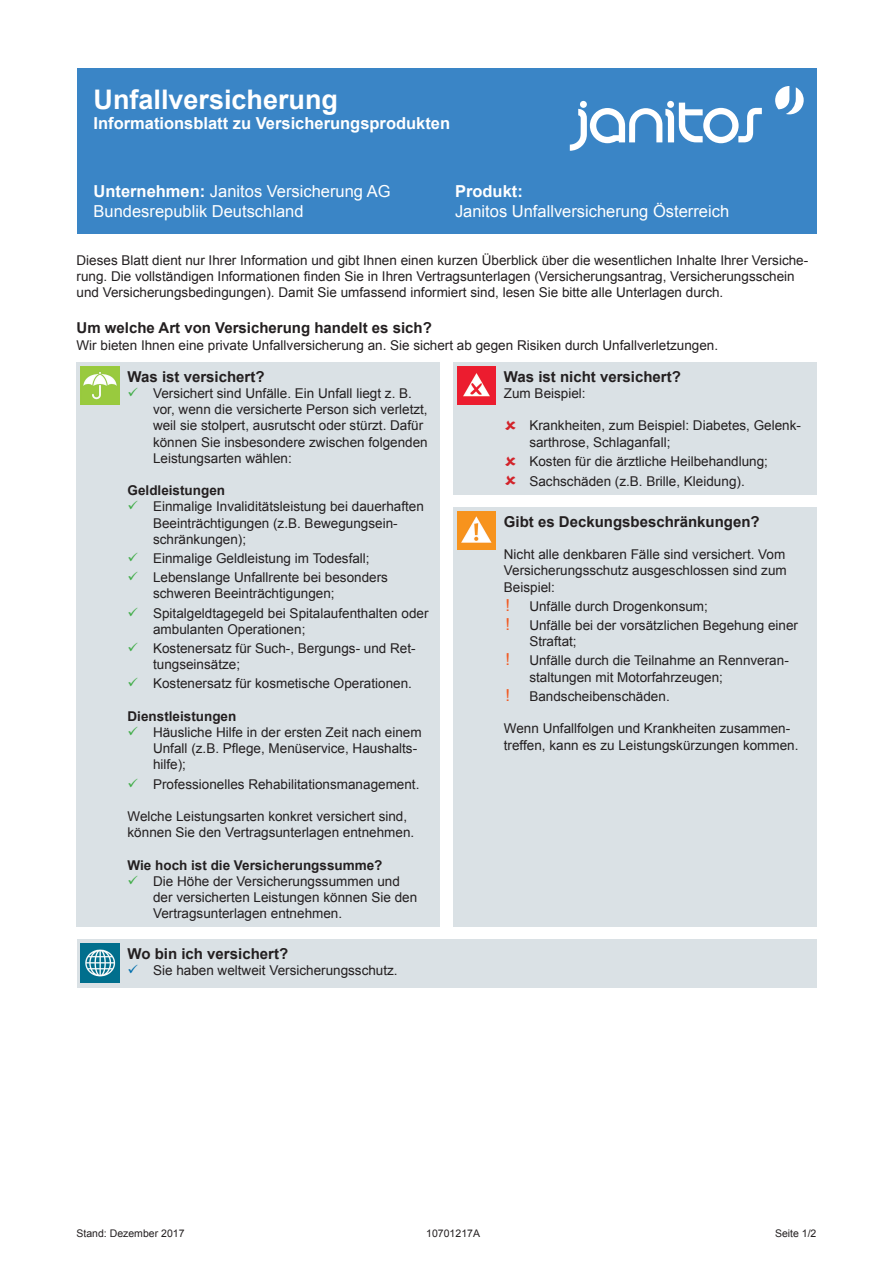
<style>
.page{position:relative;width:893px;height:1263px;background:#fff}
.page>*{position:absolute;margin:0;border:0;box-sizing:border-box;transform-origin:0 0}
.t1{font:700 27px "Arial";color:#fff}
.t2{font:16.5px "Arial";color:#fff}
.t3{font:700 16.5px "Arial";color:#fff}
.Ü2{font:700 15px "Arial";color:#231f20}
.Text{font:13.5px/16.2px "Arial";color:#231f20}
.Ü3{font:700 13.5px "Arial";color:#231f20}
.t4{font:10.5px "Arial";color:#231f20}
.s1{font-weight:700}
.s2{font-size:16.5px;color:#f15a22}
</style>
<div class="page">
<div style="left:77px;top:68px;width:739px;height:166px;background:#3a85c6"></div>
<div style="left:667px;top:101px;width:7px;height:7px;background:#fff;border-radius:50%"></div>
<div style="left:580px;top:101px;width:7px;height:7px;background:#fff;border-radius:50%"></div>
<svg style="left:775px;top:86px;width:29px;height:28px"></svg>
<svg style="left:570px;top:103px;width:192px;height:48px"></svg>
<div style="left:77px;top:939px;width:739px;height:48px;background:#dae1e5"></div>
<img style="left:81px;top:944px;width:38px;height:38px">
<div style="left:77px;top:362px;width:363px;height:565px;background:#dae1e5"></div>
<img style="left:81px;top:367px;width:38px;height:38px">
<div style="left:453px;top:362px;width:363px;height:133px;background:#dae1e5"></div>
<img style="left:457px;top:367px;width:38px;height:38px">
<div style="left:453px;top:507px;width:363px;height:420px;background:#dae1e5"></div>
<img style="left:457px;top:511px;width:38px;height:38px">
<p class="t1" style="left:94px;top:81px;width:246px">Unfallversicherung</p>
<p class="t3" style="left:94px;top:112px;width:358px">Informationsblatt zu Versicherungsprodukten</p>
<p class="t2" style="left:94px;top:181px;width:299px"><span class="s1">Unternehmen:</span> Janitos Versicherung AG</p>
<p class="t2" style="left:94px;top:200px;width:212px">Bundesrepublik Deutschland</p>
<p class="t3" style="left:455px;top:180px;width:69px">Produkt:</p>
<p class="t2" style="left:455px;top:200px;width:276px">Janitos Unfallversicherung Österreich</p>
<p class="Text" style="left:77px;top:252px;width:733px">Dieses Blatt dient nur Ihrer Information und gibt Ihnen einen kurzen Überblick über die wesentlichen Inhalte Ihrer Versiche&shy;rung. Die vollständigen Informationen finden Sie in Ihren Vertragsunterlagen (Versicherungsantrag, Versicherungsschein und Versicherungsbedingungen). Damit Sie umfassend informiert sind, lesen Sie bitte alle Unterlagen durch.</p>
<p class="Ü2" style="left:77px;top:318px;width:357px">Um welche Art von Versicherung handelt es sich?</p>
<p class="Text" style="left:77px;top:337px;width:643px">Wir bieten Ihnen eine private Unfallversicherung an. Sie sichert ab gegen Risiken durch Unfallverletzungen.</p>
<p class="Ü2" style="left:128px;top:366px;width:138px">Was ist versichert?</p>
<p class="Text" style="left:153px;top:385px;width:276px">Versichert sind Unfälle. Ein Unfall liegt z. B. vor, wenn die versicherte Person sich verletzt, weil sie stolpert, ausrutscht oder stürzt. Dafür können Sie insbesondere zwischen folgenden Leistungsarten wählen:</p>
<p class="Ü3" style="left:128px;top:481px;width:99px">Geldleistungen</p>
<p class="Text" style="left:153px;top:499px;width:272px">Einmalige Invaliditätsleistung bei dauerhaften<br>Beeinträchtigungen (z.B. Bewegungsein&shy;schränkungen);</p>
<p class="Text" style="left:153px;top:550px;width:218px">Einmalige Geldleistung im Todesfall;</p>
<p class="Text" style="left:153px;top:569px;width:236px">Lebenslange Unfallrente bei besonders schweren Beeinträchtigungen;</p>
<p class="Text" style="left:153px;top:605px;width:277px">Spitalgeldtagegeld bei Spitalaufenthalten oder ambulanten Operationen;</p>
<p class="Text" style="left:153px;top:640px;width:264px">Kostenersatz für Such-, Bergungs- und Ret&shy;tungseinsätze;</p>
<p class="Text" style="left:153px;top:676px;width:260px">Kostenersatz für kosmetische Operationen.</p>
<p class="Ü3" style="left:128px;top:707px;width:110px">Dienstleistungen</p>
<p class="Text" style="left:153px;top:724px;width:270px">Häusliche Hilfe in der ersten Zeit nach einem<br>Unfall (z.B. Pflege, Menüservice, Haushalts&shy;hilfe);</p>
<p class="Text" style="left:153px;top:776px;width:268px">Professionelles Rehabilitationsmanagement.</p>
<p class="Text" style="left:128px;top:808px;width:288px">Welche Leistungsarten konkret versichert sind, können Sie den Vertragsunterlagen entnehmen.</p>
<p class="Ü3" style="left:128px;top:856px;width:256px">Wie hoch ist die Versicherungssumme?</p>
<p class="Text" style="left:153px;top:873px;width:266px">Die Höhe der Versicherungssummen und der versicherten Leistungen können Sie den<br>Vertragsunterlagen entnehmen.</p>
<p class="Ü2" style="left:128px;top:944px;width:162px">Wo bin ich versichert?</p>
<p class="Text" style="left:153px;top:962px;width:246px">Sie haben weltweit Versicherungsschutz.</p>
<p class="Ü2" style="left:504px;top:366px;width:178px">Was ist nicht versichert?</p>
<p class="Text" style="left:504px;top:385px;width:83px">Zum Beispiel:</p>
<p class="Text" style="left:529px;top:418px;width:273px">Krankheiten, zum Beispiel: Diabetes, Gelenk&shy;sarthrose, Schlaganfall;</p>
<p class="Text" style="left:529px;top:454px;width:240px">Kosten für die ärztliche Heilbehandlung;</p>
<p class="Text" style="left:529px;top:473px;width:217px">Sachschäden (z.B. Brille, Kleidung).</p>
<p class="Ü2" style="left:504px;top:512px;width:257px">Gibt es Deckungsbeschränkungen?</p>
<p class="Text" style="left:504px;top:547px;width:284px;text-align:justify">Nicht alle denkbaren Fälle sind versichert. Vom Versicherungsschutz ausgeschlossen sind zum Beispiel:</p>
<p class="Text" style="left:505px;top:598px;width:204px"><span class="s2">!</span> Unfälle durch Drogenkonsum;</p>
<p class="Text" style="left:529px;top:617px;width:270px;text-indent:-24px"><span class="s2">!</span> Unfälle bei der vorsätzlichen Begehung einer<br>Straftat;</p>
<p class="Text" style="left:529px;top:653px;width:261px;text-indent:-24px"><span class="s2">!</span> Unfälle durch die Teilnahme an Rennveran&shy;staltungen mit Motorfahrzeugen;</p>
<p class="Text" style="left:505px;top:688px;width:166px"><span class="s2">!</span> Bandscheibenschäden.</p>
<p class="Text" style="left:504px;top:721px;width:296px">Wenn Unfallfolgen und Krankheiten zusammen&shy;treffen, kann es zu Leistungskürzungen kommen.</p>
<p class="t4" style="left:77px;top:1226px;width:109px">Stand: Dezember 2017</p>
<p class="t4" style="left:426px;top:1226px;width:55px">10701217A</p>
<p class="t4" style="left:775px;top:1226px;width:43px">Seite 1/2</p>
</div>
